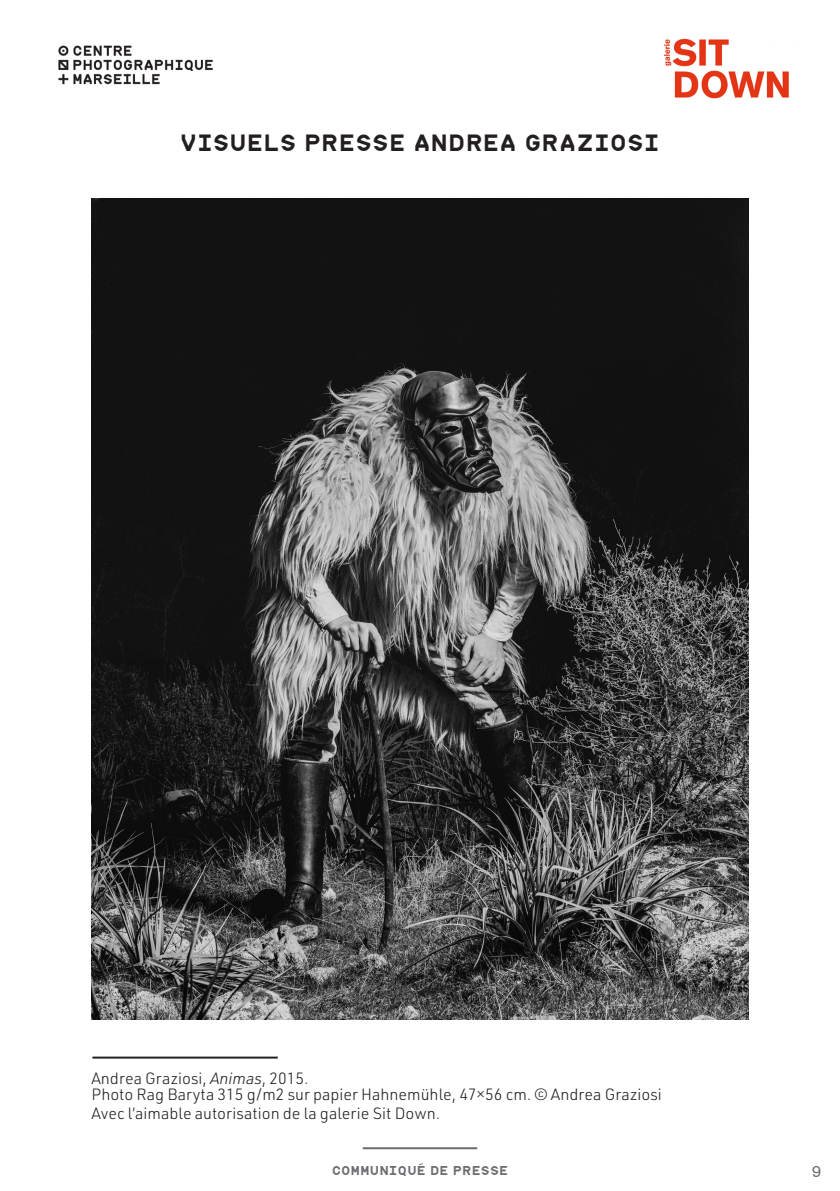
<style>
.page{position:relative;width:840px;height:1191px;background:#fff}
.page>*{position:absolute;margin:0;border:0;box-sizing:border-box;transform-origin:0 0}
.Légendes{font:22px "commune V2";color:#231f20}
.Légendes-2{font:300 16px "URWDIN";color:#231f20}
.t1{font:16px "Px Grotesk";color:#6c6d70}
.t2{font:12px "commune V2";color:#6c6d70}
.s1{font-style:italic}
</style>
<div class="page">
<img style="left:58px;top:45px;width:155px;height:40px">
<img style="left:663px;top:38px;width:126px;height:61px">
<hr style="left:362px;top:1147px;width:115px;height:2px;background:#6c6d70">
<img style="left:91px;top:199px;width:657px;height:820px">
<hr style="left:92px;top:1056px;width:185px;height:2px;background:#231f20">
<p class="Légendes" style="left:180px;top:130px;width:480px">VISUELS PRESSE ANDREA GRAZIOSI</p>
<p class="Légendes-2" style="left:91px;top:1067px;width:218px">Andrea Graziosi, <span class="s1">Animas</span>, 2015.</p>
<p class="Légendes-2" style="left:91px;top:1083px;width:571px">Photo Rag Baryta 315 g/m2 sur papier Hahnemühle, 47×56 cm. © Andrea Graziosi</p>
<p class="Légendes-2" style="left:91px;top:1102px;width:350px">Avec l’aimable autorisation de la galerie Sit Down.</p>
<p class="t2" style="left:331px;top:1162px;width:178px">COMMUNIQUÉ DE PRESSE</p>
<p class="t1" style="left:811px;top:1161px;width:11px">9</p>
</div>
